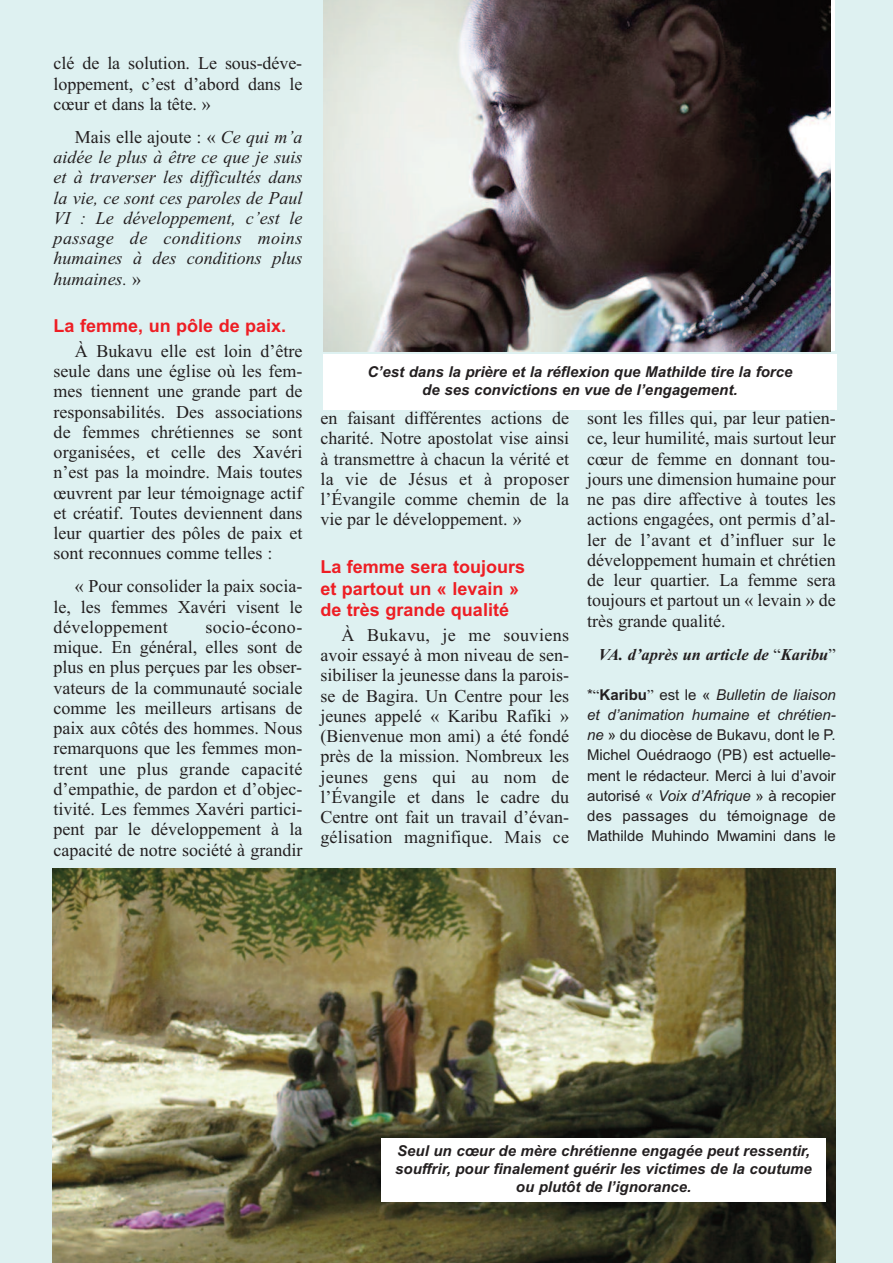
<style>
.page{position:relative;width:893px;height:1263px;background:#fff}
.page>*{position:absolute;margin:0;border:0;box-sizing:border-box;transform-origin:0 0}
.t1{font:18px/20.2px "Times New Roman";color:#231f20;text-align:justify}
.t2{font:italic 18px/20.2px "Times New Roman";color:#231f20;text-align:justify}
.t3{font:700 18px/21.6px "Arial";color:#ee1e24}
.t4{font:italic 700 16.5px "Times New Roman";color:#231f20}
.t5{font:15px/20.2px "Arial";color:#231f20;text-align:justify}
.t6{font:italic 700 15px/18px "Arial";color:#231f20;text-align:center}
.s1{font-style:normal}
.s2{font-weight:400;font-style:normal}
.s3{font-family:"Times New Roman"}
.s4{font-weight:700}
.s5{font-style:italic}
</style>
<div class="page">
<div style="left:0;top:0;width:892px;height:1263px;background:#def1f1"></div>
<div style="left:323px;top:355px;width:513px;height:55px;background:#fff"></div>
<img style="left:52px;top:869px;width:783px;height:394px">
<div style="left:381px;top:1138px;width:444px;height:64px;background:#fff"></div>
<img style="left:323px;top:0;width:507px;height:351px">
<p class="t1" style="left:54px;top:53px;width:250px">clé de la solution. Le sous-déve&shy;loppement, c’est d’abord dans le cœur et dans la tête. »</p>
<p class="t2" style="left:54px;top:126px;width:250px;text-indent:21px"><span class="s1">Mais elle ajoute : «</span> Ce qui m’a aidée le plus à être ce que je suis et à traverser les difficultés dans la vie, ce sont ces paroles de Paul VI : Le développement, c’est le passage de conditions moins humaines à des conditions plus humaines. <span class="s1">»</span></p>
<p class="t3" style="left:54px;top:315px;width:234px">La femme, un pôle de paix.</p>
<p class="t1" style="left:54px;top:340px;width:250px;text-indent:21px">À Bukavu elle est loin d’être seule dans une église où les fem&shy;mes tiennent une grande part de responsabilités. Des associations de femmes chrétiennes se sont organisées, et celle des Xavéri n’est pas la moindre. Mais toutes œuvrent par leur témoignage actif et créatif. Toutes deviennent dans leur quartier des pôles de paix et sont reconnues comme telles :</p>
<p class="t1" style="left:54px;top:576px;width:250px;text-indent:21px">« Pour consolider la paix socia&shy;le, les femmes Xavéri visent le développement</p>
<p class="t1" style="left:54px;top:616px;width:250px;text-indent:152px">socio-écono&shy;mique. En général, elles sont de plus en plus perçues par les obser&shy;vateurs de la communauté sociale comme les meilleurs artisans de paix aux côtés des hommes. Nous remarquons que les femmes mon&shy;trent une plus grande capacité d’empathie, de pardon et d’objec&shy;tivité. Les femmes Xavéri partici&shy;pent par le développement à la capacité de notre société à grandir</p>
<p class="t6" style="left:367px;top:363px;width:426px">C’est dans la prière et la réflexion que Mathilde tire la force de ses convictions en vue de l’engagement.</p>
<p class="t1" style="left:320px;top:408px;width:250px">en faisant différentes actions de charité. Notre apostolat vise ainsi à transmettre à chacun la vérité et la vie de Jésus et à proposer l’Évangile comme chemin de la vie par le développement. »</p>
<p class="t3" style="left:320px;top:556px;width:206px">La femme sera toujours et partout un « levain » de très grande qualité</p>
<p class="t1" style="left:320px;top:624px;width:250px;text-indent:21px">À Bukavu, je me souviens avoir essayé à mon niveau de sen&shy;sibiliser la jeunesse dans la parois&shy;se de Bagira. Un Centre pour les jeunes appelé « Karibu Rafiki » (Bienvenue mon ami) a été fondé près de la mission. Nombreux les jeunes gens qui au nom de l’Évangile et dans le cadre du Centre ont fait un travail d’évan&shy;gélisation magnifique. Mais ce</p>
<p class="t1" style="left:587px;top:408px;width:250px">sont les filles qui, par leur patien&shy;ce, leur humilité, mais surtout leur cœur de femme en donnant tou&shy;jours une dimension humaine pour ne pas dire affective à toutes les actions engagées, ont permis d’al&shy;ler de l’avant et d’influer sur le développement humain et chrétien de leur quartier. La femme sera toujours et partout un « levain » de très grande qualité.</p>
<p class="t4" style="left:598px;top:644px;width:239px">VA. d’après un article de <span class="s2">“</span>Karibu<span class="s2">”</span></p>
<p class="t5" style="left:587px;top:684px;width:250px">*<span class="s3">“</span><span class="s4">Karibu</span><span class="s3">”</span> est le « <span class="s5">Bulletin de liaison et d’animation humaine et chrétien&shy;ne</span> » du diocèse de Bukavu, dont le P.<br>Michel Ouédraogo (PB) est actuelle&shy;ment le rédacteur. Merci à lui d’avoir autorisé « <span class="s5">Voix d’Afrique</span> » à recopier des passages du témoignage de Mathilde Muhindo Mwamini dans le</p>
<p class="t6" style="left:395px;top:1142px;width:418px">Seul un cœur de mère chrétienne engagée peut ressentir, souffrir, pour finalement guérir les victimes de la coutume ou plutôt de l’ignorance.</p>
</div>
